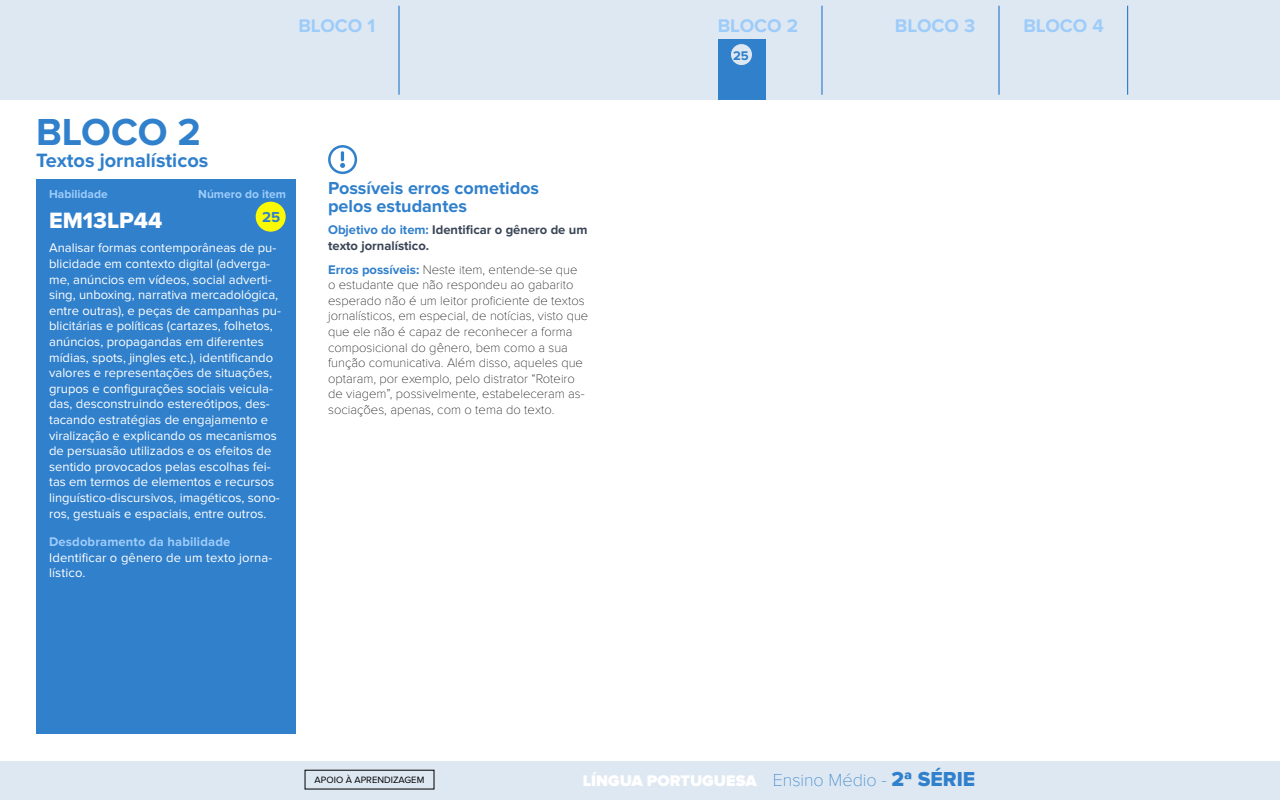
<style>
.page{position:relative;width:1280px;height:800px;background:#fff}
.page>*{position:absolute;margin:0;border:0;box-sizing:border-box;transform-origin:0 0}
.t1{font:700 39px "Proxima Nova";color:#3080cc}
.t2{font:23px "Proxima Nova Extrabld";color:#fff}
.t3{font:700 20px "Proxima Nova";color:#3080cc}
.t4{font:700 19px "Proxima Nova";color:#9eccfa}
.t5{font:700 18px/18px "Proxima Nova";color:#3080cc}
.t6{font:900 16px "Proxima Nova";color:#fff}
.t7{font:700 15px "Proxima Nova";color:#3080cc}
.t8{font:13px/15.6px "Proxima Nova";color:#fff}
.t9{font:100 13px/15.6px "Proxima Nova T";color:#000}
.t10{font:700 13px/15.6px "Proxima Nova";color:#3a4556}
.t11{font:700 13px "Proxima Nova";letter-spacing:.01em;color:#9eccfa}
.t12{font:700 13px "Proxima Nova";color:#3080cc}
.t13{font:700 12px "Proxima Nova";color:#9eccfa}
.t14{font:9.5px "Proxima Nova";color:#000}
.s1{color:#3080cc}
.s2{font-family:"Proxima Nova";font-weight:700;color:#3080cc}
.s3{font-family:"Proxima Nova T";font-weight:100;font-size:18px;color:#3080cc}
.s4{font-family:"Proxima Nova Extrabld";font-weight:400;font-size:21px;color:#3080cc}
</style>
<div class="page">
<div style="left:0;top:761px;width:1280px;height:39px;background:#dee8f2"></div>
<div style="left:0;top:0;width:1280px;height:100px;background:#dee8f2"></div>
<hr style="left:398px;top:6px;width:2px;height:89px;background:#3080cc">
<hr style="left:821px;top:6px;width:2px;height:89px;background:#3080cc">
<hr style="left:998px;top:6px;width:2px;height:89px;background:#3080cc">
<hr style="left:1127px;top:6px;width:1px;height:89px;background:#3080cc">
<div style="left:718px;top:39px;width:48px;height:61px;background:#3080cc"></div>
<div style="left:731px;top:44px;width:22px;height:22px;background:#dee8f2;border-radius:50%"></div>
<div style="left:730px;top:43px;width:23px;height:23px;border:1px solid #3080cc;border-radius:50%"></div>
<div style="left:36px;top:180px;width:260px;height:554px;background:#3080cc"></div>
<div style="left:256px;top:202px;width:30px;height:30px;background:#fafa05;border-radius:50%"></div>
<svg style="left:340px;top:151px;width:5px;height:17px"></svg>
<div style="left:328px;top:145px;width:29px;height:29px;border:2px solid #3080cc;border-radius:50%"></div>
<h1 class="t1" style="left:36px;top:110px;width:167px">BLOCO 2</h1>
<h3 class="t3" style="left:36px;top:149px;width:174px">Textos jornalísticos</h3>
<h3 class="t4" style="left:298px;top:15px;width:78px">BLOCO 1</h3>
<h3 class="t4" style="left:718px;top:15px;width:82px">BLOCO 2</h3>
<h3 class="t4" style="left:895px;top:15px;width:82px">BLOCO 3</h3>
<h3 class="t4" style="left:1023px;top:15px;width:82px">BLOCO 4</h3>
<p class="t12" style="left:733px;top:48px;width:17px">25</p>
<p class="t13" style="left:198px;top:187px;width:89px">Número do item</p>
<h3 class="t5" style="left:328px;top:179px;width:213px">Possíveis erros cometidos pelos estudantes</h3>
<p class="t10" style="left:328px;top:223px;width:261px"><span class="s1">Objetivo do item:</span> Identificar o gênero de um texto jornalístico.</p>
<p class="t9" style="left:328px;top:262px;width:262px"><span class="s2">Erros possíveis:</span> Neste item, entende-se que<br>o estudante que não respondeu ao gabarito esperado não é um leitor proficiente de textos jornalísticos, em especial, de notícias, visto que que ele não é capaz de reconhecer a forma composicional do gênero, bem como a sua função comunicativa. Além disso, aqueles que optaram, por exemplo, pelo distrator “Roteiro de viagem”, possivelmente, estabeleceram as&shy;sociações, apenas, com o tema do texto.</p>
<p class="t13" style="left:49px;top:187px;width:60px">Habilidade</p>
<h2 class="t2" style="left:49px;top:207px;width:115px">EM13LP44</h2>
<p class="t8" style="left:49px;top:240px;width:233px">Analisar formas contemporâneas de pu&shy;blicidade em contexto digital (adverga&shy;me, anúncios em vídeos, social adverti&shy;sing, unboxing, narrativa mercadológica, entre outras), e peças de campanhas pu&shy;blicitárias e políticas (cartazes, folhetos, anúncios, propagandas em diferentes mídias, spots, jingles etc.), identificando valores e representações de situações, grupos e configurações sociais veicula&shy;das, desconstruindo estereótipos, des&shy;tacando estratégias de engajamento e viralização e explicando os mecanismos de persuasão utilizados e os efeitos de sentido provocados pelas escolhas fei&shy;tas em termos de elementos e recursos linguístico-discursivos, imagéticos, sono&shy;ros, gestuais e espaciais, entre outros.</p>
<p class="t11" style="left:49px;top:534px;width:183px">Desdobramento da habilidade</p>
<p class="t8" style="left:49px;top:550px;width:225px">Identificar o gênero de um texto jorna&shy;lístico.</p>
<p class="t7" style="left:262px;top:208px;width:20px">25</p>
<p class="t14" style="left:315px;top:775px;width:111px">APOIO À APRENDIZAGEM</p>
<p class="t6" style="left:583px;top:771px;width:394px">LÍNGUA PORTUGUESA <span class="s3">Ensino Médio -</span> <span class="s4">2ª SÉRIE</span></p>
</div>
